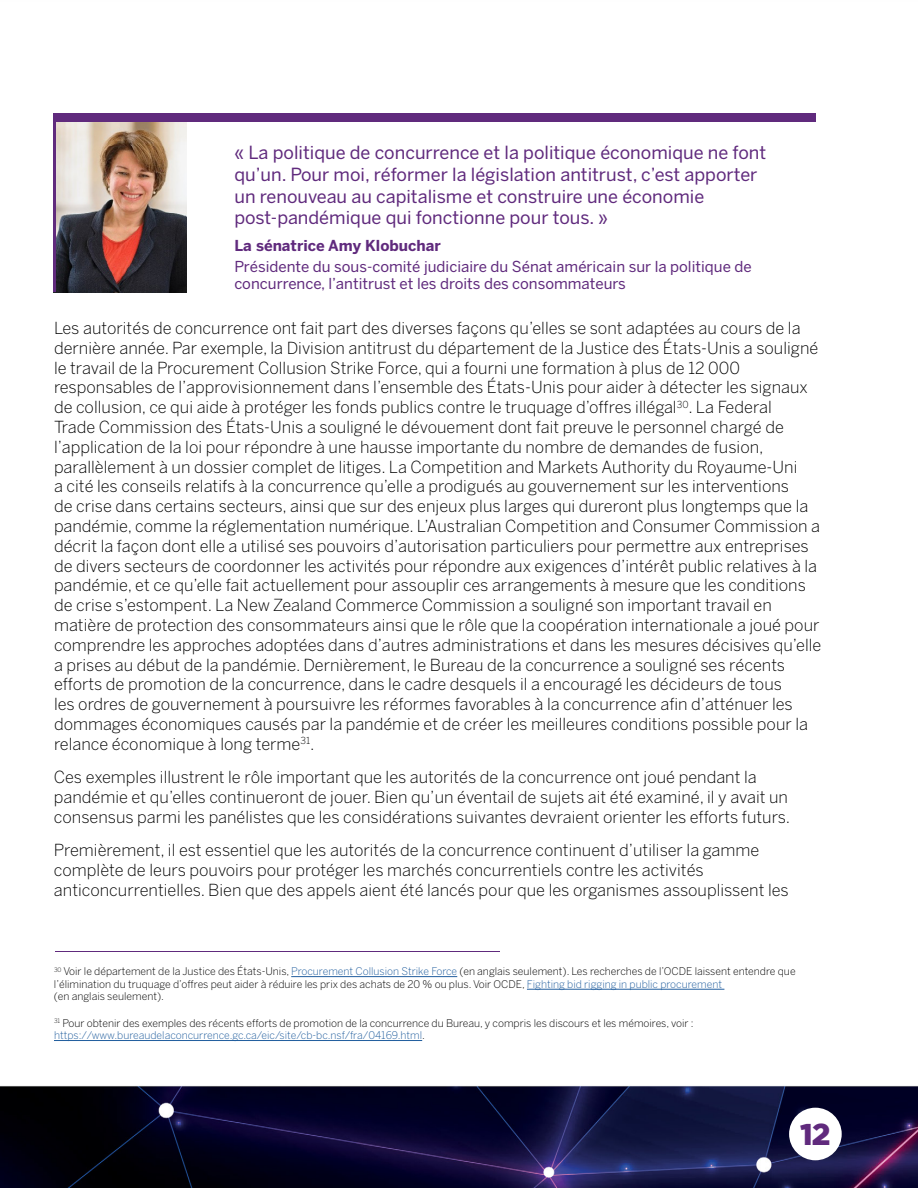
<style>
.page{position:relative;width:918px;height:1188px;background:#fff}
.page>*{position:absolute;margin:0;border:0;box-sizing:border-box;transform-origin:0 0}
.t1{font:900 30px "Gotham";color:#602a7d}
.t2{font:18px/21.6px "Benton Sans";color:#602a7d}
.t3{font:300 16.5px/19.8px "Benton Sans";color:#000}
.t4{font:15px/16.5px "Benton Sans";color:#602a7d}
.t5{font:700 15px "Benton Sans";color:#602a7d}
.t6{font:300 10.5px/12.6px "Benton Sans";color:#000}
.s1{color:#215e9e}
</style>
<div class="page">
<img style="left:0;top:113px;width:918px;height:1075px">
<svg style="left:53px;top:114px;width:763px;height:178px"></svg>
<hr style="left:291px;top:976px;width:166px;height:1px;background:#215e9e">
<hr style="left:527px;top:989px;width:197px;height:1px;background:#215e9e">
<hr style="left:54px;top:1040px;width:368px;height:1px;background:#215e9e">
<hr style="left:55px;top:951px;width:444px;height:1px;background:#602a7d">
<div style="left:789px;top:1108px;width:53px;height:52px;background:#fff;border-radius:50%"></div>
<p class="t2" style="left:234px;top:142px;width:533px">« La politique de concurrence et la politique économique ne font qu’un. Pour moi, réformer la législation antitrust, c’est apporter un renouveau au capitalisme et construire une économie post-pandémique qui fonctionne pour tous. »</p>
<p class="t5" style="left:234px;top:237px;width:208px">La sénatrice Amy Klobuchar</p>
<p class="t4" style="left:234px;top:258px;width:519px">Présidente du sous-comité judiciaire du Sénat américain sur la politique de concurrence, l’antitrust et les droits des consommateurs</p>
<p class="t3" style="left:54px;top:318px;width:769px">Les autorités de concurrence ont fait part des diverses façons qu’elles se sont adaptées au cours de la dernière année. Par exemple, la Division antitrust du département de la Justice des États-Unis a souligné le travail de la Procurement Collusion Strike Force, qui a fourni une formation à plus de 12 000 responsables de l’approvisionnement dans l’ensemble des États-Unis pour aider à détecter les signaux de collusion, ce qui aide à protéger les fonds publics contre le truquage d’offres illégal<sup>30</sup>. La Federal<br>Trade Commission des États-Unis a souligné le dévouement dont fait preuve le personnel chargé de l’application de la loi pour répondre à une hausse importante du nombre de demandes de fusion, parallèlement à un dossier complet de litiges. La Competition and Markets Authority du Royaume-Uni<br>a cité les conseils relatifs à la concurrence qu’elle a prodigués au gouvernement sur les interventions<br>de crise dans certains secteurs, ainsi que sur des enjeux plus larges qui dureront plus longtemps que la pandémie, comme la réglementation numérique. L’Australian Competition and Consumer Commission a décrit la façon dont elle a utilisé ses pouvoirs d’autorisation particuliers pour permettre aux entreprises de divers secteurs de coordonner les activités pour répondre aux exigences d’intérêt public relatives à la pandémie, et ce qu’elle fait actuellement pour assouplir ces arrangements à mesure que les conditions de crise s’estompent. La New Zealand Commerce Commission a souligné son important travail en matière de protection des consommateurs ainsi que le rôle que la coopération internationale a joué pour comprendre les approches adoptées dans d’autres administrations et dans les mesures décisives qu’elle a prises au début de la pandémie. Dernièrement, le Bureau de la concurrence a souligné ses récents efforts de promotion de la concurrence, dans le cadre desquels il a encouragé les décideurs de tous<br>les ordres de gouvernement à poursuivre les réformes favorables à la concurrence afin d’atténuer les dommages économiques causés par la pandémie et de créer les meilleures conditions possible pour la relance économique à long terme<sup>31</sup>.</p>
<p class="t3" style="left:54px;top:767px;width:738px">Ces exemples illustrent le rôle important que les autorités de la concurrence ont joué pendant la pandémie et qu’elles continueront de jouer. Bien qu’un éventail de sujets ait été examiné, il y avait un consensus parmi les panélistes que les considérations suivantes devraient orienter les efforts futurs.</p>
<p class="t3" style="left:54px;top:840px;width:736px">Premièrement, il est essentiel que les autorités de la concurrence continuent d’utiliser la gamme complète de leurs pouvoirs pour protéger les marchés concurrentiels contre les activités anticoncurrentielles. Bien que des appels aient été lancés pour que les organismes assouplissent les</p>
<p class="t6" style="left:54px;top:965px;width:743px"><sup>30</sup> Voir le département de la Justice des États-Unis, <span class="s1">Procurement Collusion Strike Force</span> (en anglais seulement). Les recherches de l’OCDE laissent entendre que l’élimination du truquage d’offres peut aider à réduire les prix des achats de 20 % ou plus. Voir OCDE, <span class="s1">Fighting bid rigging in public procurement<br></span>(en anglais seulement).</p>
<p class="t6" style="left:54px;top:1016px;width:641px"><sup>31</sup> Pour obtenir des exemples des récents efforts de promotion de la concurrence du Bureau, y compris les discours et les mémoires, voir : <span class="s1">https://www.bureaudelaconcurrence.gc.ca/eic/site/cb-bc.nsf/fra/04169.html</span>.</p>
<h1 class="t1" style="left:800px;top:1117px;width:32px">12</h1>
</div>
